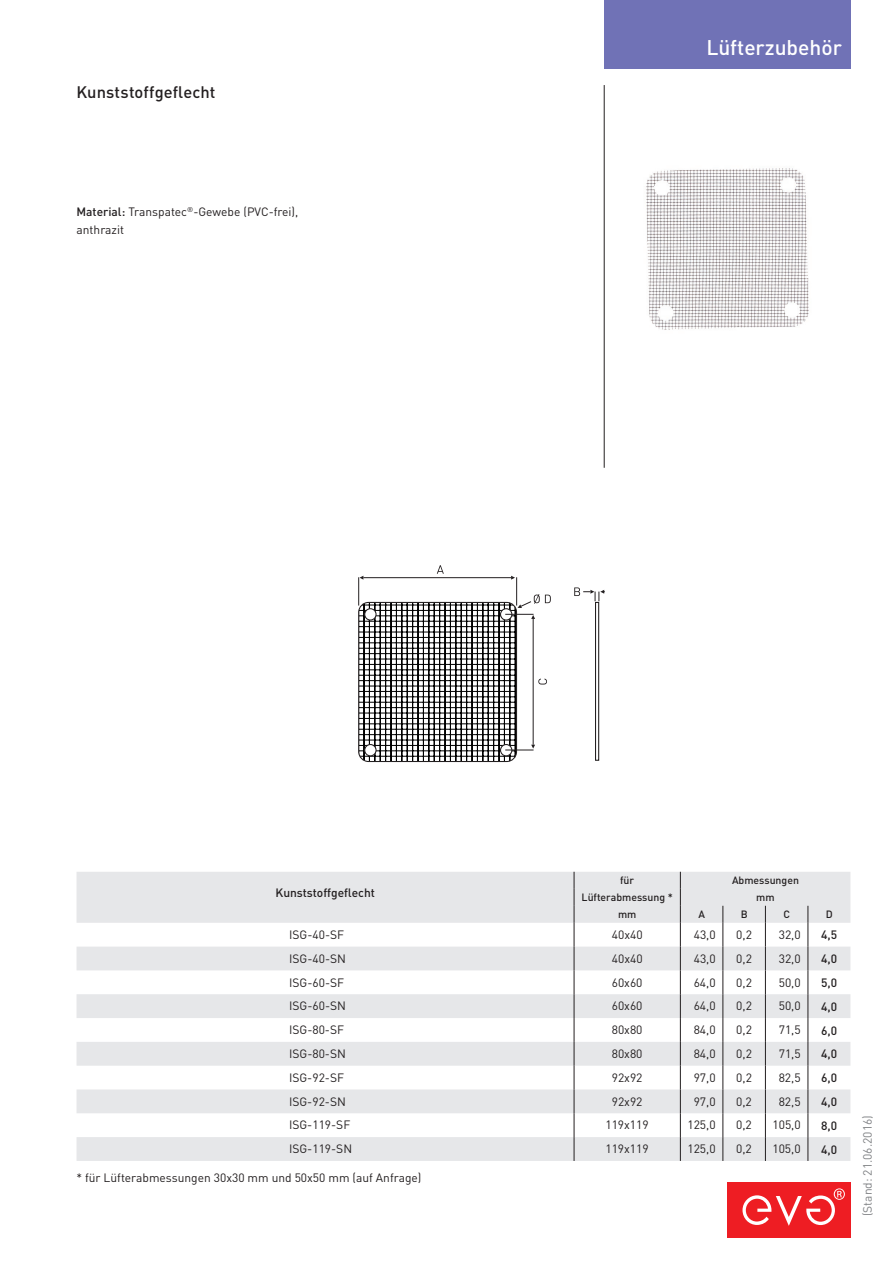
<style>
.page{position:relative;width:893px;height:1263px;background:#fff}
.page>*{position:absolute;margin:0;border:0;box-sizing:border-box;transform-origin:0 0}
.t1{font:500 21px "DINOT";color:#fff}
.t2{font:500 16.5px "DINOT";letter-spacing:.005em;color:#231f20}
.t3{font:12px "DIN";color:#231f20}
.t4{font:12px/18px "DINOT";color:#231f20}
.t5{font:500 12px "DINOT";color:#231f20}
.t6{font:12px "DINOT";color:#808285}
.t7{font:500 10.5px "DINOT";color:#231f20}
.s1{font-weight:500}
</style>
<div class="page">
<div style="left:727px;top:1182px;width:123px;height:55px;background:#ee1d23"></div>
<svg style="left:742px;top:1188px;width:103px;height:38px"></svg>
<div style="left:604px;top:0;width:246px;height:68px;background:#7072b6"></div>
<div style="left:595px;top:602px;width:4px;height:159px;border:1px solid #231f20"></div>
<svg style="left:574px;top:587px;width:31px;height:14px"></svg>
<svg style="left:358px;top:565px;width:193px;height:196px"></svg>
<img style="left:646px;top:168px;width:163px;height:162px">
<svg style="left:77px;top:872px;width:773px;height:289px;fill:#e6e7e9"></svg>
<svg style="left:680px;top:872px;width:1px;height:289px"></svg>
<svg style="left:765px;top:906px;width:1px;height:255px"></svg>
<svg style="left:723px;top:906px;width:1px;height:255px"></svg>
<svg style="left:808px;top:906px;width:1px;height:255px"></svg>
<svg style="left:574px;top:872px;width:1px;height:289px"></svg>
<hr style="left:604px;top:85px;width:1px;height:383px;background:#231f20">
<h2 class="t2" style="left:77px;top:80px;width:140px">Kunststoffgeflecht</h2>
<p class="t4" style="left:77px;top:202px;width:223px"><span class="s1">Material:</span> Transpatec<sup>®</sup>-Gewebe (PVC-frei), anthrazit</p>
<h1 class="t1" style="left:706px;top:33px;width:137px">Lüfterzubehör</h1>
<p class="t5" style="left:275px;top:885px;width:101px">Kunststoffgeflecht</p>
<p class="t7" style="left:620px;top:873px;width:16px">für</p>
<p class="t7" style="left:732px;top:873px;width:68px">Abmessungen</p>
<p class="t7" style="left:582px;top:890px;width:93px">Lüfterabmessung *</p>
<p class="t7" style="left:756px;top:890px;width:20px">mm</p>
<p class="t7" style="left:618px;top:907px;width:20px">mm</p>
<p class="t7" style="left:698px;top:907px;width:8px">A</p>
<p class="t7" style="left:741px;top:907px;width:8px">B</p>
<p class="t7" style="left:783px;top:907px;width:8px">C</p>
<p class="t7" style="left:826px;top:907px;width:8px">D</p>
<p class="t3" style="left:289px;top:927px;width:57px">ISG-40-SF</p>
<p class="t3" style="left:612px;top:927px;width:32px">40x40</p>
<p class="t3" style="left:694px;top:927px;width:23px">43,0</p>
<p class="t3" style="left:736px;top:927px;width:17px">0,2</p>
<p class="t3" style="left:779px;top:927px;width:23px">32,0</p>
<p class="t5" style="left:821px;top:927px;width:18px">4,5</p>
<p class="t3" style="left:289px;top:951px;width:58px">ISG-40-SN</p>
<p class="t3" style="left:612px;top:951px;width:32px">40x40</p>
<p class="t3" style="left:694px;top:951px;width:23px">43,0</p>
<p class="t3" style="left:736px;top:951px;width:17px">0,2</p>
<p class="t3" style="left:779px;top:951px;width:23px">32,0</p>
<p class="t5" style="left:821px;top:950px;width:18px">4,0</p>
<p class="t3" style="left:289px;top:975px;width:57px">ISG-60-SF</p>
<p class="t3" style="left:612px;top:975px;width:32px">60x60</p>
<p class="t3" style="left:694px;top:975px;width:23px">64,0</p>
<p class="t3" style="left:736px;top:975px;width:17px">0,2</p>
<p class="t3" style="left:779px;top:975px;width:23px">50,0</p>
<p class="t5" style="left:821px;top:974px;width:18px">5,0</p>
<p class="t3" style="left:289px;top:998px;width:58px">ISG-60-SN</p>
<p class="t3" style="left:612px;top:998px;width:32px">60x60</p>
<p class="t3" style="left:694px;top:998px;width:23px">64,0</p>
<p class="t3" style="left:736px;top:998px;width:17px">0,2</p>
<p class="t3" style="left:779px;top:998px;width:23px">50,0</p>
<p class="t5" style="left:821px;top:998px;width:18px">4,0</p>
<p class="t3" style="left:289px;top:1022px;width:57px">ISG-80-SF</p>
<p class="t3" style="left:612px;top:1022px;width:32px">80x80</p>
<p class="t3" style="left:694px;top:1022px;width:23px">84,0</p>
<p class="t3" style="left:736px;top:1022px;width:17px">0,2</p>
<p class="t3" style="left:779px;top:1022px;width:23px">71,5</p>
<p class="t5" style="left:821px;top:1022px;width:18px">6,0</p>
<p class="t3" style="left:289px;top:1046px;width:58px">ISG-80-SN</p>
<p class="t3" style="left:612px;top:1046px;width:32px">80x80</p>
<p class="t3" style="left:694px;top:1046px;width:23px">84,0</p>
<p class="t3" style="left:736px;top:1046px;width:17px">0,2</p>
<p class="t3" style="left:779px;top:1046px;width:23px">71,5</p>
<p class="t5" style="left:821px;top:1046px;width:18px">4,0</p>
<p class="t3" style="left:289px;top:1070px;width:57px">ISG-92-SF</p>
<p class="t3" style="left:612px;top:1070px;width:32px">92x92</p>
<p class="t3" style="left:694px;top:1070px;width:23px">97,0</p>
<p class="t3" style="left:736px;top:1070px;width:17px">0,2</p>
<p class="t3" style="left:779px;top:1070px;width:23px">82,5</p>
<p class="t5" style="left:821px;top:1070px;width:18px">6,0</p>
<p class="t3" style="left:289px;top:1094px;width:58px">ISG-92-SN</p>
<p class="t3" style="left:612px;top:1094px;width:32px">92x92</p>
<p class="t3" style="left:694px;top:1094px;width:23px">97,0</p>
<p class="t3" style="left:736px;top:1094px;width:17px">0,2</p>
<p class="t3" style="left:779px;top:1094px;width:23px">82,5</p>
<p class="t5" style="left:821px;top:1093px;width:18px">4,0</p>
<p class="t3" style="left:289px;top:1117px;width:63px">ISG-119-SF</p>
<p class="t3" style="left:605px;top:1117px;width:45px">119x119</p>
<p class="t3" style="left:687px;top:1117px;width:30px">125,0</p>
<p class="t3" style="left:736px;top:1117px;width:17px">0,2</p>
<p class="t3" style="left:772px;top:1117px;width:30px">105,0</p>
<p class="t5" style="left:821px;top:1117px;width:18px">8,0</p>
<p class="t3" style="left:289px;top:1141px;width:65px">ISG-119-SN</p>
<p class="t3" style="left:605px;top:1141px;width:45px">119x119</p>
<p class="t3" style="left:687px;top:1141px;width:30px">125,0</p>
<p class="t3" style="left:736px;top:1141px;width:17px">0,2</p>
<p class="t3" style="left:772px;top:1141px;width:30px">105,0</p>
<p class="t5" style="left:821px;top:1141px;width:18px">4,0</p>
<p class="t4" style="left:76px;top:1168px;width:347px">* für Lüfterabmessungen 30x30 mm und 50x50 mm (auf Anfrage)</p>
<p class="t6" style="left:859px;top:1216px;width:102px;rotate:-90deg">(Stand: 21.06.2016)</p>
</div>
